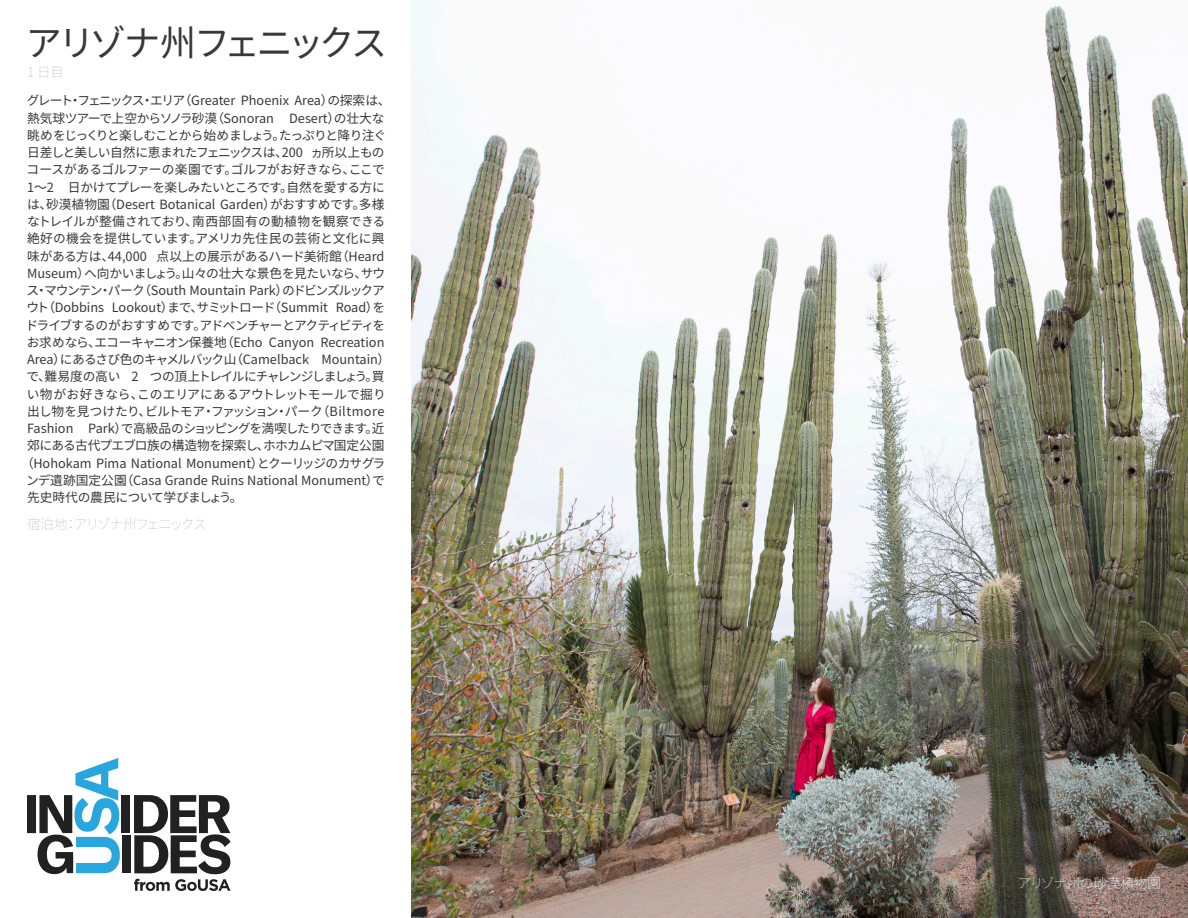
<style>
.page{position:relative;width:1188px;height:918px;background:#fff}
.page>*{position:absolute;margin:0;border:0;box-sizing:border-box;transform-origin:0 0}
.Section_Title_no_lin{font:36px "Noto Sans JP";letter-spacing:-.1em;color:#383839}
.Accommodation{font:100 13.5px "Noto Sans JP";letter-spacing:-.11em;color:#bcbdc0}
.Photo_Caption{font:100 13.5px "Noto Sans JP";letter-spacing:-.02em;color:#fff}
.Section_Title_no_lin-2{font:100 13.5px "Noto Sans JP";color:#bcbdc0}
.t1{font:12.75px "Noto Sans JP";letter-spacing:-.015em;color:#383839}
.t2{font:12.75px "Noto Sans JP";letter-spacing:-.05em;color:#383839}
.t3{font:12.75px "Noto Sans JP";letter-spacing:.01em;color:#383839}
.t4{font:12.75px "Noto Sans JP";letter-spacing:-.04em;color:#383839}
.t5{font:12.75px "Noto Sans JP";letter-spacing:-.075em;color:#383839}
.t6{font:12.75px "Noto Sans JP";letter-spacing:-.07em;color:#383839}
.t7{font:12.75px "Noto Sans JP";letter-spacing:-.035em;color:#383839}
.t8{font:12.75px "Noto Sans JP";letter-spacing:-.065em;color:#383839}
.t9{font:12.75px "Noto Sans JP";letter-spacing:-.095em;color:#383839}
.t10{font:12.75px "Noto Sans JP";letter-spacing:.005em;color:#383839}
</style>
<div class="page">
<img style="left:411px;top:0;width:777px;height:918px">
<svg style="left:27px;top:758px;width:93px;height:117px"></svg>
<div style="left:122px;top:795px;width:8px;height:38px;background:#212121"></div>
<div style="left:122px;top:835px;width:8px;height:38px;background:#212121"></div>
<svg style="left:134px;top:795px;width:97px;height:96px"></svg>
<p class="Section_Title_no_lin" style="left:26px;top:22px;width:363px">アリゾナ州フェニックス</p>
<p class="Section_Title_no_lin-2" style="left:27px;top:64px;width:39px">1 日目</p>
<p class="t1" style="left:27px;top:94px;width:365px">グレート・フェニックス・エリア（Greater Phoenix Area）の探索は、</p>
<p class="t1" style="left:27px;top:111px;width:359px">熱気球ツアーで上空からソノラ砂漠（Sonoran Desert）の壮大な</p>
<p class="t5" style="left:27px;top:128px;width:361px">眺めをじっくりと楽しむことから始めましょう。たっぷりと降り注ぐ</p>
<p class="t2" style="left:27px;top:145px;width:359px">日差しと美しい自然に恵まれたフェニックスは、200 ヵ所以上もの</p>
<p class="t7" style="left:26px;top:163px;width:360px">コースがあるゴルファーの楽園です。ゴルフがお好きなら、ここで</p>
<p class="t8" style="left:27px;top:180px;width:359px">1～2 日かけてプレーを楽しみたいところです。自然を愛する方に</p>
<p class="t1" style="left:27px;top:197px;width:359px">は、砂漠植物園（Desert Botanical Garden）がおすすめです。多様</p>
<p class="t3" style="left:27px;top:214px;width:360px">なトレイルが整備されており、南西部固有の動植物を観察できる</p>
<p class="t3" style="left:27px;top:232px;width:359px">絶好の機会を提供しています。アメリカ先住民の芸術と文化に興</p>
<p class="t1" style="left:27px;top:249px;width:359px">味がある方は、44,000 点以上の展示があるハード美術館（Heard</p>
<p class="t1" style="left:27px;top:266px;width:360px">Museum）へ向かいましょう。山々の壮大な景色を見たいなら、サウ</p>
<p class="t4" style="left:26px;top:283px;width:360px">ス・マウンテン・パーク（South Mountain Park）のドビンズルックア</p>
<p class="t1" style="left:27px;top:301px;width:360px">ウト（Dobbins Lookout）まで、サミットロード（Summit Road）を</p>
<p class="t6" style="left:26px;top:318px;width:361px">ドライブするのがおすすめです。アドベンチャーとアクティビティを</p>
<p class="t1" style="left:27px;top:335px;width:359px">お求めなら、エコーキャニオン保養地（Echo Canyon Recreation</p>
<p class="t1" style="left:27px;top:352px;width:365px">Area）にあるさび色のキャメルバック山（Camelback Mountain）</p>
<p class="t9" style="left:27px;top:370px;width:359px">で、難易度の高い 2 つの頂上トレイルにチャレンジしましょう。買</p>
<p class="t10" style="left:27px;top:387px;width:361px">い物がお好きなら、このエリアにあるアウトレットモールで掘り</p>
<p class="t1" style="left:27px;top:404px;width:359px">出し物を見つけたり、ビルトモア・ファッション・パーク（Biltmore</p>
<p class="t2" style="left:27px;top:421px;width:359px">Fashion Park）で高級品のショッピングを満喫したりできます。近</p>
<p class="t2" style="left:27px;top:439px;width:359px">郊にある古代プエブロ族の構造物を探索し、ホホカムピマ国定公園</p>
<p class="t1" style="left:21px;top:456px;width:366px">（Hohokam Pima National Monument）とクーリッジのカサグラ</p>
<p class="t1" style="left:26px;top:473px;width:360px">ンデ遺跡国定公園（Casa Grande Ruins National Monument）で</p>
<p class="t1" style="left:27px;top:490px;width:217px">先史時代の農民について学びましょう。</p>
<p class="Accommodation" style="left:27px;top:517px;width:181px">宿泊地：アリゾナ州フェニックス</p>
<p class="Photo_Caption" style="left:1018px;top:875px;width:145px">アリゾナ州の砂漠植物園</p>
</div>
